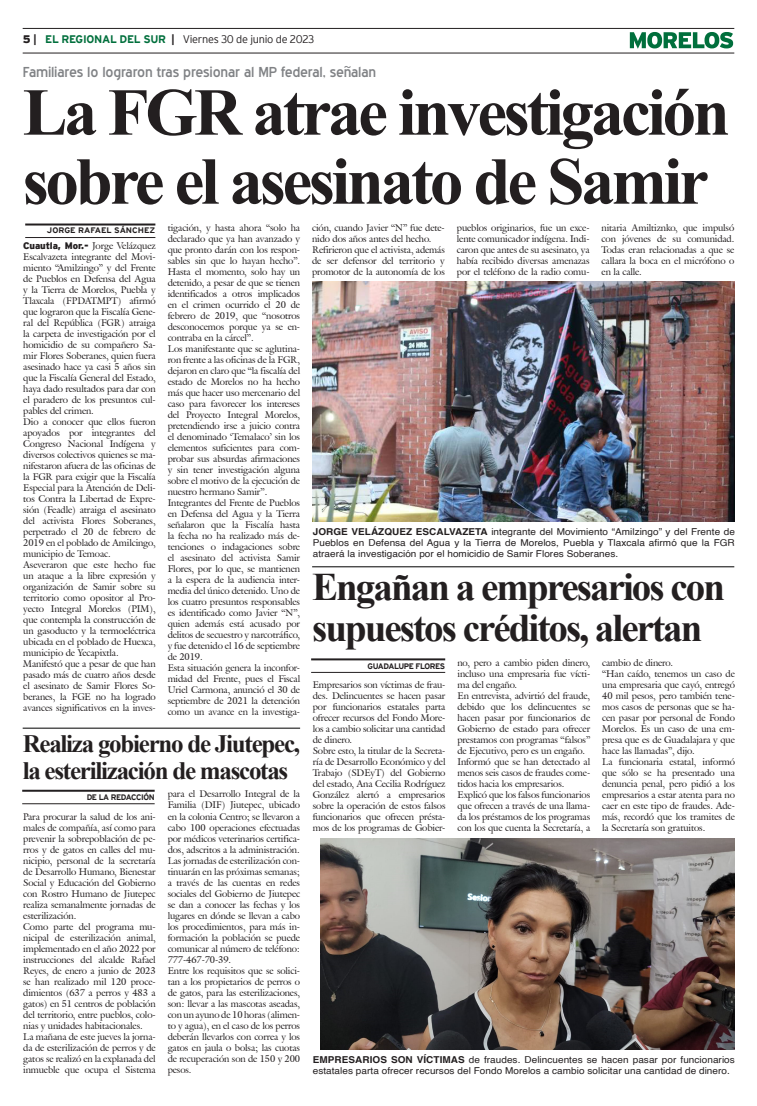
<style>
.page{position:relative;width:757px;height:1106px;background:#fff}
.page>*{position:absolute;margin:0;border:0;box-sizing:border-box;transform-origin:0 0}
.Cabeza_01{font:700 67px "Times New Roman";letter-spacing:-.05em;color:#231f20}
.Cabeza_02{font:700 39px "Times New Roman";letter-spacing:-.05em;color:#231f20}
.Cabeza_03{font:700 25px "Times New Roman";letter-spacing:-.05em;color:#231f20}
.Balazo_01{font:14px "Blue Highway";letter-spacing:-.015em;color:#808285;scale:1.05 1}
.t1{font:300 11px "Interstate";letter-spacing:-.025em;color:#231f20}
.t2{font:9.5px/11px "Galliard IT Cby BT";letter-spacing:-.01em;color:#231f20;text-align:justify}
.Pie_de_foto{font:9.5px/11px "Helvetica";letter-spacing:.005em;color:#231f20;text-align:justify;scale:1.05 1}
.t3{font:700 8px "Interstate";letter-spacing:-.05em;color:#231f20}
.t4{font:700 8px "Interstate";color:#231f20;scale:1.05 1}
.s1{font-weight:900}
.s2{font-weight:700}
.s3{font-weight:700;color:#006f3c}
.s4{font-family:"Interstate";font-weight:900}
</style>
<div class="page">
<hr style="left:23px;top:28px;width:711px;height:1px;background:#231f20">
<hr style="left:23px;top:53px;width:711px;height:1px;background:#231f20">
<svg style="left:630px;top:32px;width:103px;height:17px"></svg>
<hr style="left:22px;top:789px;width:133px;height:2px;background:#231f20">
<hr style="left:22px;top:803px;width:133px;height:1px;background:#231f20">
<hr style="left:23px;top:727px;width:277px;height:1px;background:#000">
<hr style="left:25px;top:223px;width:130px;height:2px;background:#231f20">
<hr style="left:25px;top:237px;width:130px;height:1px;background:#231f20">
<img style="left:312px;top:282px;width:422px;height:239px">
<hr style="left:311px;top:658px;width:134px;height:2px;background:#231f20">
<hr style="left:311px;top:672px;width:134px;height:1px;background:#231f20">
<hr style="left:312px;top:566px;width:422px;height:1px;background:#000">
<img style="left:320px;top:838px;width:415px;height:211px">
<p class="t1" style="left:23px;top:33px;width:293px"><span class="s1">5</span> <span class="s2">|</span> <span class="s3">EL REGIONAL DEL SUR</span> <span class="s2">|</span> Viernes 30 de junio de 2023</p>
<p class="Balazo_01" style="left:23px;top:63px;width:338px">Familiares lo lograron tras presionar al MP federal, señalan</p>
<p class="Cabeza_01" style="left:23px;top:64px;width:709px">La FGR atrae investigación</p>
<p class="Cabeza_01" style="left:23px;top:133px;width:687px">sobre el asesinato de Samir</p>
<p class="t4" style="left:47px;top:226px;width:105px">JORGE RAFAEL SÁNCHEZ</p>
<p class="t2" style="left:312px;top:222px;width:134px">ción, cuando Javier “N” fue dete&shy;nido dos años antes del hecho.</p>
<p class="t2" style="left:312px;top:244px;width:134px">Refirieron que el activista, además de ser defensor del territorio y promotor de la autonomía de los</p>
<p class="t2" style="left:168px;top:222px;width:134px">tigación, y hasta ahora “solo ha declarado que ya han avanzado y que pronto darán con los respon&shy;sables sin que lo hayan hecho”.<br>Hasta el momento, solo hay un detenido, a pesar de que se tienen identificados a otros implicados en el crimen ocurrido el 20 de febrero de 2019, que “nosotros desconocemos porque ya se en&shy;contraba en la cárcel”.</p>
<p class="t2" style="left:168px;top:343px;width:134px">Los manifestante que se aglutina&shy;ron frente a las oficinas de la FGR, dejaron en claro que “la fiscalía del estado de Morelos no ha hecho más que hacer uso mercenario del caso para favorecer los intereses del Proyecto Integral Morelos, pretendiendo irse a juicio contra el denominado ‘Temalaco’ sin los elementos suficientes para com&shy;probar sus absurdas afirmaciones y sin tener investigación alguna sobre el motivo de la ejecución de nuestro hermano Samir”.</p>
<p class="t2" style="left:168px;top:497px;width:134px">Integrantes del Frente de Pueblos en Defensa del Agua y la Tierra señalaron que la Fiscalía hasta la fecha no ha realizado más de&shy;tenciones o indagaciones sobre el asesinato del activista Samir Flores, por lo que, se mantienen a la espera de la audiencia inter&shy;media del único detenido. Uno de los cuatro presuntos responsables es identificado como Javier “N”, quien además está acusado por delitos de secuestro y narcotráfico, y fue detenido el 16 de septiembre de 2019.</p>
<p class="t2" style="left:168px;top:662px;width:134px">Esta situación genera la inconfor&shy;midad del Frente, pues el Fiscal Uriel Carmona, anunció el 30 de septiembre de 2021 la detención como un avance en la investiga-</p>
<p class="Cabeza_03" style="left:23px;top:725px;width:279px">Realiza gobierno de Jiutepec,</p>
<p class="Cabeza_03" style="left:23px;top:752px;width:267px">la esterilización de mascotas</p>
<p class="t3" style="left:87px;top:793px;width:69px">DE LA REDACCIÓN</p>
<p class="t2" style="left:457px;top:222px;width:134px">pueblos originarios, fue un exce&shy;lente comunicador indígena. Indi&shy;caron que antes de su asesinato, ya había recibido diversas amenazas por el teléfono de la radio comu-</p>
<p class="t2" style="left:601px;top:222px;width:134px">nitaria Amiltiznko, que impulsó con jóvenes de su comunidad.<br>Todas eran relacionadas a que se callara la boca en el micrófono o en la calle.</p>
<p class="t2" style="left:23px;top:240px;width:134px"><span class="s4">Cuautla, Mor.-</span> Jorge Velázquez Escalvazeta integrante del Movi&shy;miento “Amilzingo” y del Frente de Pueblos en Defensa del Agua y la Tierra de Morelos, Puebla y Tlaxcala (FPDATMPT) afirmó que lograron que la Fiscalía Gene&shy;ral del República (FGR) atraiga la carpeta de investigación por el homicidio de su compañero Sa&shy;mir Flores Soberanes, quien fuera asesinado hace ya casi 5 años sin que la Fiscalía General del Estado, haya dado resultados para dar con el paradero de los presuntos cul&shy;pables del crimen.</p>
<p class="t2" style="left:23px;top:416px;width:134px">Dio a conocer que ellos fueron apoyados por integrantes del Congreso Nacional Indígena y diversos colectivos quienes se ma&shy;nifestaron afuera de las oficinas de la FGR para exigir que la Fiscalía Especial para la Atención de Deli&shy;tos Contra la Libertad de Expre&shy;sión (Feadle) atraiga el asesinato del activista Flores Soberanes, perpetrado el 20 de febrero de 2019 en el poblado de Amilcingo, municipio de Temoac.</p>
<p class="t2" style="left:23px;top:559px;width:134px">Aseveraron que este hecho fue un ataque a la libre expresión y organización de Samir sobre su territorio como opositor al Pro&shy;yecto Integral Morelos (PIM), que contempla la construcción de un gasoducto y la termoeléctrica ubicada en el poblado de Huexca, municipio de Yecapixtla.</p>
<p class="t2" style="left:23px;top:658px;width:134px">Manifestó que a pesar de que han pasado más de cuatro años desde el asesinato de Samir Flores So&shy;beranes, la FGE no ha logrado avances significativos en la inves-</p>
<p class="Pie_de_foto" style="left:313px;top:527px;width:403px"><span class="s2">JORGE VELÁZQUEZ ESCALVAZETA</span> integrante del Movimiento “Amilzingo” y del Frente de Pueblos en Defensa del Agua y la Tierra de Morelos, Puebla y Tlaxcala afirmó que la FGR atraerá la investigación por el homicidio de Samir Flores Soberanes.</p>
<p class="Cabeza_02" style="left:312px;top:558px;width:414px">Engañan a empresarios con</p>
<p class="Cabeza_02" style="left:312px;top:599px;width:392px">supuestos créditos, alertan</p>
<p class="t3" style="left:367px;top:661px;width:79px">GUADALUPE FLORES</p>
<p class="t2" style="left:457px;top:656px;width:134px">no, pero a cambio piden dinero, incluso una empresaria fue vícti&shy;ma del engaño.</p>
<p class="t2" style="left:457px;top:689px;width:134px">En entrevista, advirtió del fraude, debido que los delincuentes se hacen pasar por funcionarios de Gobierno de estado para ofrecer prestamos con programas “falsos” de Ejecutivo, pero es un engaño.</p>
<p class="t2" style="left:457px;top:755px;width:134px">Informó que se han detectado al menos seis casos de fraudes come&shy;tidos hacia los empresarios.</p>
<p class="t2" style="left:457px;top:788px;width:134px">Explicó que los falsos funcionarios que ofrecen a través de una llama&shy;da los préstamos de los programas con los que cuenta la Secretaría, a</p>
<p class="t2" style="left:602px;top:656px;width:72px">cambio de dinero.</p>
<p class="t2" style="left:602px;top:667px;width:134px">“Han caído, tenemos un caso de una empresaria que cayó, entregó 40 mil pesos, pero también tene&shy;mos casos de personas que se ha&shy;cen pasar por personal de Fondo Morelos. Es un caso de una em&shy;presa que es de Guadalajara y que hace las llamadas”, dijo.</p>
<p class="t2" style="left:602px;top:755px;width:134px">La funcionaria estatal, informó que sólo se ha presentado una denuncia penal, pero pidió a los empresarios a estar atenta para no caer en este tipo de fraudes. Ade&shy;más, recordó que los tramites de la Secretaría son gratuitos.</p>
<p class="t2" style="left:313px;top:678px;width:134px">Empresarios son víctimas de frau&shy;des. Delincuentes se hacen pasar por funcionarios estatales parta ofrecer recursos del Fondo More&shy;los a cambio solicitar una cantidad de dinero.</p>
<p class="t2" style="left:313px;top:744px;width:134px">Sobre esto, la titular de la Secreta&shy;ría de Desarrollo Económico y del Trabajo (SDEyT) del Gobierno del estado, Ana Cecilia Rodríguez González alertó a empresarios sobre la operación de estos falsos funcionarios que ofrecen présta&shy;mos de los programas de Gobier-</p>
<p class="t2" style="left:168px;top:788px;width:134px">para el Desarrollo Integral de la Familia (DIF) Jiutepec, ubicado en la colonia Centro; se llevaron a cabo 100 operaciones efectuadas por médicos veterinarios certifica&shy;dos, adscritos a la administración.</p>
<p class="t2" style="left:168px;top:854px;width:134px">Las jornadas de esterilización con&shy;tinuarán en las próximas semanas; a través de las cuentas en redes sociales del Gobierno de Jiutepec se dan a conocer las fechas y los lugares en dónde se llevan a cabo los procedimientos, para más in&shy;formación la población se puede comunicar al número de teléfono:<br>777-467-70-39.</p>
<p class="t2" style="left:168px;top:964px;width:134px">Entre los requisitos que se solici&shy;tan a los propietarios de perros o de gatos, para las esterilizaciones, son: llevar a las mascotas aseadas, con un ayuno de 10 horas (alimen&shy;to y agua), en el caso de los perros deberán llevarlos con correa y los gatos en jaula o bolsa; las cuotas de recuperación son de 150 y 200 pesos.</p>
<p class="t2" style="left:23px;top:810px;width:134px">Para procurar la salud de los ani&shy;males de compañía, así como para prevenir la sobrepoblación de pe&shy;rros y de gatos en calles del mu&shy;nicipio, personal de la secretaría de Desarrollo Humano, Bienestar Social y Educación del Gobierno con Rostro Humano de Jiutepec realiza semanalmente jornadas de esterilización.</p>
<p class="t2" style="left:23px;top:920px;width:134px">Como parte del programa mu&shy;nicipal de esterilización animal, implementado en el año 2022 por instrucciones del alcalde Rafael Reyes, de enero a junio de 2023 se han realizado mil 120 proce&shy;dimientos (637 a perros y 483 a gatos) en 51 centros de población del territorio, entre pueblos, colo&shy;nias y unidades habitacionales.</p>
<p class="t2" style="left:23px;top:1030px;width:134px">La mañana de este jueves la jorna&shy;da de esterilización de perros y de gatos se realizó en la explanada del inmueble que ocupa el Sistema</p>
<p class="Pie_de_foto" style="left:313px;top:1054px;width:403px"><span class="s2">EMPRESARIOS SON VÍCTIMAS</span> de fraudes. Delincuentes se hacen pasar por funcionarios estatales parta ofrecer recursos del Fondo Morelos a cambio solicitar una cantidad de dinero.</p>
</div>
